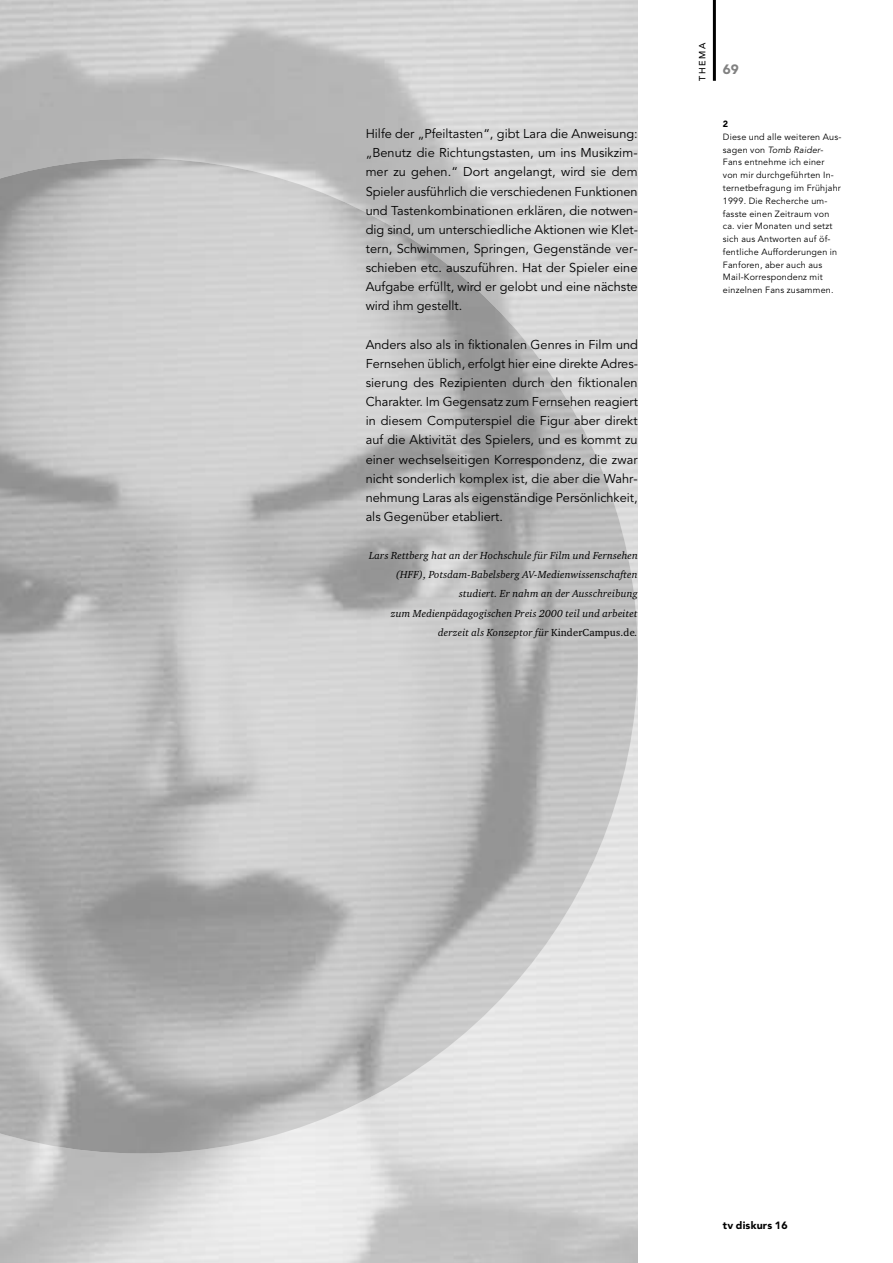
<style>
.page{position:relative;width:893px;height:1263px;background:#fff}
.page>*{position:absolute;margin:0;border:0;box-sizing:border-box;transform-origin:0 0}
.t1{font:900 13.5px "Avenir";color:#818181}
.t2{font:12.75px/19.2px "Avenir";color:#000;text-align:justify}
.t3{font:italic 10.5px/19.2px "Charter BT";letter-spacing:.015em;color:#000;text-align:right}
.t4{font:900 10.5px "Avenir";letter-spacing:.02em;color:#000}
.t5{font:9px/12.8px "Avenir";letter-spacing:.02em;color:#000}
.t6{font:500 9px "Avenir";letter-spacing:.165em;color:#000}
.t7{font:900 9px "Avenir";color:#000}
.s1{font-style:normal}
.s2{font-style:italic}
</style>
<div class="page">
<hr style="left:713px;top:0;width:3px;height:81px;background:#000">
<p class="t2" style="left:366px;top:125px;width:274px">Hilfe der „Pfeiltasten“, gibt Lara die Anweisung: „Benutz die Richtungstasten, um ins Musikzim&shy;mer zu gehen.“ Dort angelangt, wird sie dem Spieler ausführlich die verschiedenen Funktionen und Tastenkombinationen erklären, die notwen&shy;dig sind, um unterschiedliche Aktionen wie Klet&shy;tern, Schwimmen, Springen, Gegenstände ver&shy;schieben etc. auszuführen. Hat der Spieler eine Aufgabe erfüllt, wird er gelobt und eine nächste wird ihm gestellt.</p>
<p class="t2" style="left:366px;top:336px;width:274px">Anders also als in fiktionalen Genres in Film und Fernsehen üblich, erfolgt hier eine direkte Adres&shy;sierung des Rezipienten durch den fiktionalen Charakter. Im Gegensatz zum Fernsehen reagiert in diesem Computerspiel die Figur aber direkt auf die Aktivität des Spielers, und es kommt zu einer wechselseitigen Korrespondenz, die zwar nicht sonderlich komplex ist, die aber die Wahr&shy;nehmung Laras als eigenständige Persönlichkeit, als Gegenüber etabliert.</p>
<p class="t3" style="left:369px;top:547px;width:270px">Lars Rettberg hat an der Hochschule für Film und Fernsehen (HFF), Potsdam-Babelsberg AV-Medienwissenschaften studiert. Er nahm an der Ausschreibung<br>zum Medienpädagogischen Preis 2000 teil und arbeitet derzeit als Konzeptor für <span class="s1">KinderCampus.de</span>.</p>
<p class="t6" style="left:699px;top:81px;width:39px;rotate:-90deg">THEMA</p>
<p class="t1" style="left:723px;top:64px;width:17px">69</p>
<p class="t7" style="left:723px;top:120px;width:7px">2</p>
<p class="t5" style="left:723px;top:131px;width:120px">Diese und alle weiteren Aus&shy;sagen von <span class="s2">Tomb Raider</span>-<br>Fans entnehme ich einer von mir durchgeführten In&shy;ternetbefragung im Frühjahr<br>1999. Die Recherche um&shy;fasste einen Zeitraum von ca. vier Monaten und setzt sich aus Antworten auf öf&shy;fentliche Aufforderungen in<br>Fanforen, aber auch aus<br>Mail-Korrespondenz mit einzelnen Fans zusammen.</p>
<p class="t4" style="left:723px;top:1221px;width:66px">tv diskurs 16</p>
</div>
